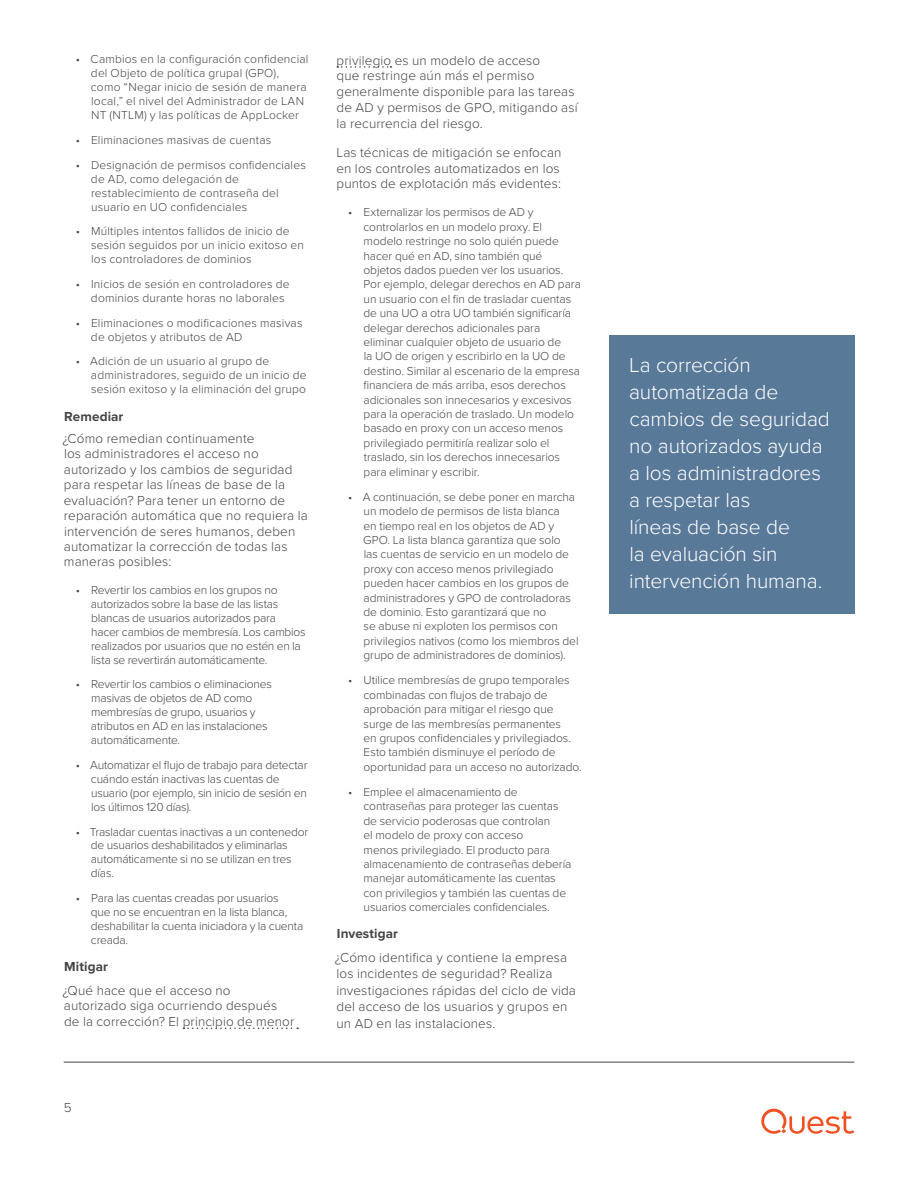
<style>
.page{position:relative;width:918px;height:1188px;background:#fff}
.page>*{position:absolute;margin:0;border:0;box-sizing:border-box;transform-origin:0 0}
._14_Callout_Box_Medi{font:300 21px/27px "Proxima Nova";letter-spacing:-.005em;color:#fff}
.t1{font:300 13.5px/15.5px "Proxima Nova";letter-spacing:.01em;color:#444}
._06_Section_Heading{font:700 13.5px "Proxima Nova";letter-spacing:.01em;color:#444}
.t2{font:300 12px/14.4px "Proxima Nova";letter-spacing:-.005em;color:#444}
.t3{font:300 12px/14px "Proxima Nova";letter-spacing:.015em;color:#444}
</style>
<div class="page">
<hr style="left:64px;top:1062px;width:790px;height:1px;background:#444">
<svg style="left:761px;top:1108px;width:93px;height:26px"></svg>
<svg style="left:183px;top:1028px;width:115px;height:1px"></svg>
<svg style="left:337px;top:66px;width:54px;height:2px"></svg>
<div style="left:609px;top:335px;width:245px;height:278px;background:#597999"></div>
<p class="t3" style="left:91px;top:52px;width:219px;text-indent:-15px">• Cambios en la configuración confidencial del Objeto de política grupal (GPO), como “Negar inicio de sesión de manera local,” el nivel del Administrador de LAN NT (NTLM) y las políticas de AppLocker</p>
<p class="t3" style="left:76px;top:133px;width:197px">• Eliminaciones masivas de cuentas</p>
<p class="t3" style="left:91px;top:157px;width:216px;text-indent:-15px">• Designación de permisos confidenciales de AD, como delegación de restablecimiento de contraseña del usuario en UO confidenciales</p>
<p class="t3" style="left:91px;top:224px;width:214px;text-indent:-15px">• Múltiples intentos fallidos de inicio de sesión seguidos por un inicio exitoso en los controladores de dominios</p>
<p class="t3" style="left:91px;top:277px;width:200px;text-indent:-15px">• Inicios de sesión en controladores de dominios durante horas no laborales</p>
<p class="t3" style="left:91px;top:315px;width:213px;text-indent:-15px">• Eliminaciones o modificaciones masivas de objetos y atributos de AD</p>
<p class="t3" style="left:91px;top:354px;width:217px;text-indent:-15px">• Adición de un usuario al grupo de administradores, seguido de un inicio de sesión exitoso y la eliminación del grupo</p>
<p class="_06_Section_Heading" style="left:64px;top:406px;width:61px">Remediar</p>
<p class="t1" style="left:62px;top:430px;width:247px">¿Cómo remedian continuamente<br>los administradores el acceso no autorizado y los cambios de seguridad para respetar las líneas de base de la evaluación? Para tener un entorno de reparación automática que no requiera la intervención de seres humanos, deben automatizar la corrección de todas las maneras posibles:</p>
<p class="t2" style="left:91px;top:582px;width:216px;line-height:14px;text-indent:-15px">• Revertir los cambios en los grupos no autorizados sobre la base de las listas blancas de usuarios autorizados para hacer cambios de membresía. Los cambios realizados por usuarios que no estén en la lista se revertirán automáticamente.</p>
<p class="t2" style="left:91px;top:677px;width:182px;line-height:14px;text-indent:-15px">• Revertir los cambios o eliminaciones masivas de objetos de AD como membresías de grupo, usuarios y atributos en AD en las instalaciones automáticamente.</p>
<p class="t2" style="left:91px;top:757px;width:218px;line-height:14px;text-indent:-15px">• Automatizar el flujo de trabajo para detectar cuándo están inactivas las cuentas de usuario (por ejemplo, sin inicio de sesión en los últimos 120 días).</p>
<p class="t2" style="left:91px;top:824px;width:219px;line-height:14px;text-indent:-15px">• Trasladar cuentas inactivas a un contenedor de usuarios deshabilitados y eliminarlas automáticamente si no se utilizan en tres días.</p>
<p class="t2" style="left:91px;top:891px;width:214px;line-height:14px;text-indent:-15px">• Para las cuentas creadas por usuarios<br>que no se encuentran en la lista blanca, deshabilitar la cuenta iniciadora y la cuenta creada.</p>
<p class="_06_Section_Heading" style="left:64px;top:957px;width:45px">Mitigar</p>
<p class="t1" style="left:62px;top:982px;width:234px">¿Qué hace que el acceso no autorizado siga ocurriendo después de la corrección? El principio de menor</p>
<p class="t1" style="left:336px;top:52px;width:243px">privilegio es un modelo de acceso<br>que restringe aún más el permiso generalmente disponible para las tareas de AD y permisos de GPO, mitigando así la recurrencia del riesgo.</p>
<p class="t1" style="left:336px;top:144px;width:227px">Las técnicas de mitigación se enfocan en los controles automatizados en los puntos de explotación más evidentes:</p>
<p class="t2" style="left:363px;top:205px;width:219px;text-indent:-15px">• Externalizar los permisos de AD y controlarlos en un modelo proxy. El modelo restringe no solo quién puede hacer qué en AD, sino también qué objetos dados pueden ver los usuarios.<br>Por ejemplo, delegar derechos en AD para un usuario con el fin de trasladar cuentas de una UO a otra UO también significaría delegar derechos adicionales para eliminar cualquier objeto de usuario de<br>la UO de origen y escribirlo en la UO de destino. Similar al escenario de la empresa financiera de más arriba, esos derechos adicionales son innecesarios y excesivos para la operación de traslado. Un modelo basado en proxy con un acceso menos privilegiado permitiría realizar solo el traslado, sin los derechos innecesarios para eliminar y escribir.</p>
<p class="t2" style="left:363px;top:489px;width:217px;text-indent:-15px">• A continuación, se debe poner en marcha un modelo de permisos de lista blanca<br>en tiempo real en los objetos de AD y GPO. La lista blanca garantiza que solo<br>las cuentas de servicio en un modelo de proxy con acceso menos privilegiado pueden hacer cambios en los grupos de administradores y GPO de controladoras de dominio. Esto garantizará que no<br>se abuse ni exploten los permisos con privilegios nativos (como los miembros del grupo de administradores de dominios).</p>
<p class="t2" style="left:363px;top:673px;width:220px;text-indent:-15px">• Utilice membresías de grupo temporales combinadas con flujos de trabajo de aprobación para mitigar el riesgo que surge de las membresías permanentes<br>en grupos confidenciales y privilegiados.<br>Esto también disminuye el período de oportunidad para un acceso no autorizado.</p>
<p class="t2" style="left:363px;top:784px;width:209px;text-indent:-15px">• Emplee el almacenamiento de contraseñas para proteger las cuentas de servicio poderosas que controlan<br>el modelo de proxy con acceso<br>menos privilegiado. El producto para almacenamiento de contraseñas debería manejar automáticamente las cuentas con privilegios y también las cuentas de usuarios comerciales confidenciales.</p>
<p class="_06_Section_Heading" style="left:337px;top:924px;width:63px">Investigar</p>
<p class="t1" style="left:335px;top:948px;width:243px;line-height:16.5px">¿Cómo identifica y contiene la empresa los incidentes de seguridad? Realiza investigaciones rápidas del ciclo de vida del acceso de los usuarios y grupos en un AD en las instalaciones.</p>
<p class="t1" style="left:64px;top:1099px;width:9px">5</p>
<p class="_14_Callout_Box_Medi" style="left:629px;top:350px;width:202px">La corrección automatizada de cambios de seguridad no autorizados ayuda a los administradores a respetar las<br>líneas de base de<br>la evaluación sin intervención humana.</p>
</div>
